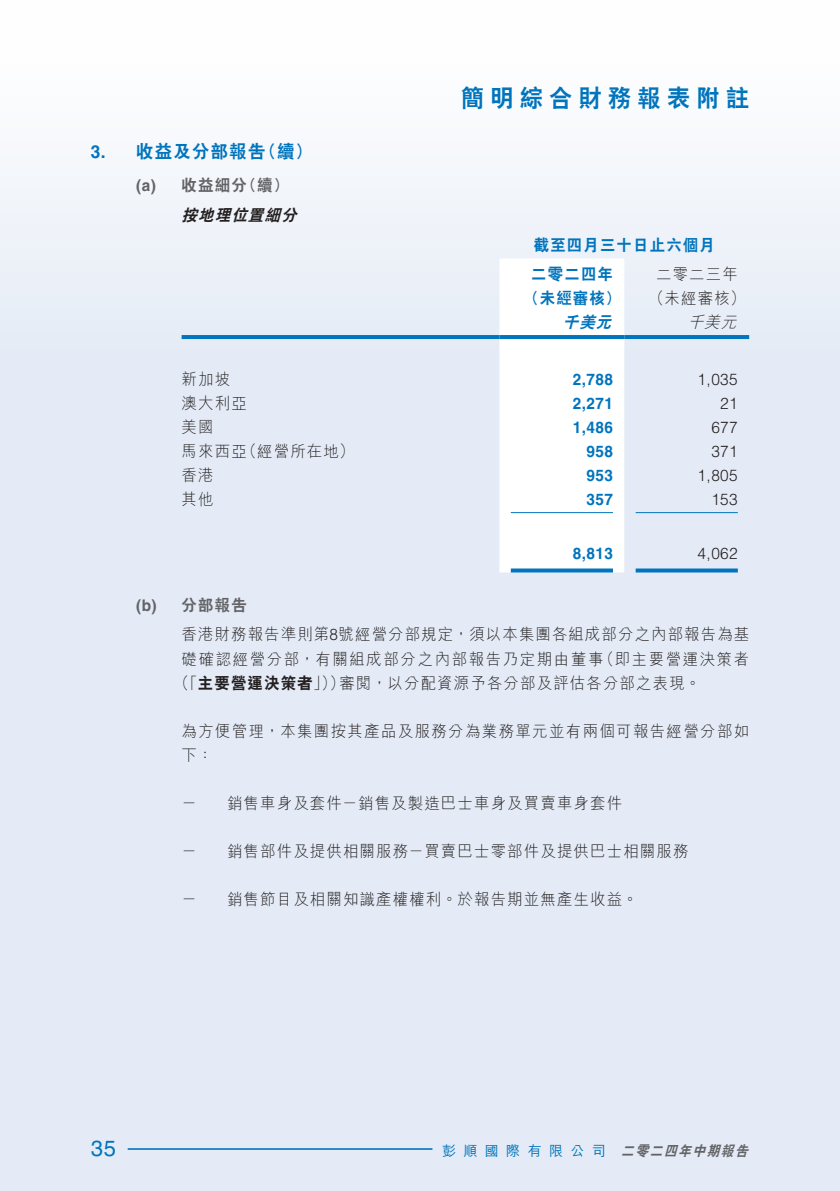
<style>
.page{position:relative;width:840px;height:1191px;background:#fff}
.page>*{position:absolute;margin:0;border:0;box-sizing:border-box;transform-origin:0 0}
.t1{font:800 24px "C Hei 2 HK";letter-spacing:.28em;color:#0074bc;scale:.96 1}
.t2{font:22px "Helvetica LT Std";color:#0074bc}
.t3{font:800 18px "C Hei 2 HK";letter-spacing:.08em;color:#0074bc;scale:.96 1}
.t4{font:700 18px "Helvetica LT Std";color:#0074bc;scale:.96 1}
.t5{font:300 16px/24px "M Hei HK";letter-spacing:.08em;color:#231f20;text-align:right;scale:.96 1}
.t6{font:300 16px/24px "M Hei HK";letter-spacing:.11em;color:#231f20;scale:.96 1}
.t7{font:700 16px "Helvetica LT Std";letter-spacing:.03em;color:#0074bc;scale:.96 1}
.t8{font:300 16px "Helvetica LT Std";letter-spacing:.03em;color:#231f20;scale:.96 1}
.t9{font:800 16px "C Hei 2 HK";letter-spacing:.08em;color:#0074bc;scale:.96 1}
.t10{font:800 16px "C Hei 2 HK";letter-spacing:.08em;color:#231f20;scale:.96 1}
.t11{font:800 16px "C Hei 2 HK";letter-spacing:.08em;color:#636366;scale:.96 1}
.t12{font:italic 800 16px "C Hei 2 HK";color:#231f20;scale:.96 1}
.t13{font:700 16px "Helvetica LT Std";color:#636366;scale:.96 1}
.t14{font:italic 300 16px "M Hei HK";color:#231f20;scale:.96 1}
.t15{font:italic 800 16px "C Hei 2 HK";color:#0074bc;scale:.96 1}
.t16{font:italic 800 14px "C Hei 2 HK";color:#636366;scale:.9 1}
.t17{font:500 14px "M Hei HK";letter-spacing:.53em;color:#0074bc}
.s1{font-family:"Helvetica LT Std"}
.s2{font-family:"M Hei HK";font-weight:300}
</style>
<div class="page">
<div style="left:0;top:0;width:839px;height:1191px;background:linear-gradient(to bottom,#f3f6fb,#dee6f4)"></div>
<hr style="left:128px;top:1148px;width:304px;height:1px;background:#0074bc">
<svg style="left:499px;top:258px;width:125px;height:314px"></svg>
<hr style="left:181px;top:335px;width:318px;height:4px;background:#0074bc">
<hr style="left:499px;top:335px;width:125px;height:4px;background:#0074bc">
<hr style="left:624px;top:335px;width:124px;height:4px;background:#0074bc">
<hr style="left:510px;top:512px;width:102px;height:1px;background:#0074bc">
<hr style="left:635px;top:512px;width:102px;height:1px;background:#0074bc">
<svg style="left:510px;top:568px;width:102px;height:4px"></svg>
<svg style="left:635px;top:568px;width:102px;height:4px"></svg>
<p class="t4" style="left:91px;top:140px;width:17px">3.</p>
<p class="t3" style="left:136px;top:139px;width:136px">收益及分部報告</p>
<p class="t3" style="left:259px;top:139px;width:57px">（續(</p>
<p class="t13" style="left:136px;top:176px;width:22px">a( )</p>
<p class="t11" style="left:181px;top:175px;width:69px">收益細分</p>
<p class="t11" style="left:241px;top:175px;width:50px">（續(</p>
<p class="t12" style="left:181px;top:204px;width:127px">按地理位置細分</p>
<p class="t5" style="left:181px;top:366px;width:52px">新加坡</p>
<p class="t5" style="left:181px;top:390px;width:69px">澳大利亞</p>
<p class="t5" style="left:181px;top:414px;width:35px">美國</p>
<p class="t5" style="left:241px;top:438px;width:119px">（經營所在地(</p>
<p class="t5" style="left:181px;top:438px;width:69px">馬來西亞</p>
<p class="t5" style="left:181px;top:462px;width:35px">香港</p>
<p class="t5" style="left:181px;top:486px;width:35px">其他</p>
<p class="t13" style="left:136px;top:595px;width:23px">b( )</p>
<p class="t11" style="left:181px;top:594px;width:69px">分部報告</p>
<h1 class="t1" style="left:460px;top:82px;width:302px">簡明綜合財務報表附註</h1>
<p class="t9" style="left:533px;top:234px;width:190px">截至四月三十日止六個月</p>
<p class="t5" style="left:655px;top:262px;width:86px">二零二三年</p>
<p class="t9" style="left:531px;top:264px;width:86px">二零二四年</p>
<p class="t9" style="left:523px;top:288px;width:102px">（未經審核）</p>
<p class="t5" style="left:648px;top:286px;width:102px">（未經審核(</p>
<p class="t15" style="left:562px;top:312px;width:58px">千美元</p>
<p class="t14" style="left:687px;top:311px;width:58px">千美元</p>
<p class="t7" style="left:572px;top:369px;width:43px">2,788</p>
<p class="t8" style="left:697px;top:369px;width:43px">1,035</p>
<p class="t7" style="left:572px;top:393px;width:43px">2,271</p>
<p class="t8" style="left:719px;top:393px;width:20px">21</p>
<p class="t7" style="left:572px;top:417px;width:43px">1,486</p>
<p class="t8" style="left:711px;top:417px;width:29px">677</p>
<p class="t7" style="left:586px;top:441px;width:29px">958</p>
<p class="t8" style="left:711px;top:441px;width:29px">371</p>
<p class="t7" style="left:586px;top:465px;width:29px">953</p>
<p class="t8" style="left:697px;top:465px;width:43px">1,805</p>
<p class="t7" style="left:586px;top:489px;width:29px">357</p>
<p class="t8" style="left:711px;top:489px;width:29px">153</p>
<p class="t7" style="left:572px;top:544px;width:43px">8,813</p>
<p class="t8" style="left:697px;top:543px;width:43px">4,062</p>
<p class="t5" style="left:181px;top:622px;width:592px">香港財務報告準則第<span class="s1">8</span>號經營分部規定，須以本集團各組成部分之內部報告為基（即主要營運決策者</p>
<p class="t6" style="left:339px;top:646px;width:377px;text-indent:-158px">礎確認經營分部，有關組成部分之內部報告乃定期由董事<br>審閱，以分配資源予各分部及評估各分部之表現。</p>
<p class="t10" style="left:174px;top:672px;width:179px"><span class="s2">（「</span>主要營運決策者<span class="s2">」））</span></p>
<p class="t5" style="left:181px;top:718px;width:592px;text-align:left">為方便管理，本集團按其產品及服務分為業務單元並有兩個可報告經營分部如下：</p>
<p class="t5" style="left:227px;top:790px;width:413px">銷售車身及套件－銷售及製造巴士車身及買賣車身套件</p>
<p class="t5" style="left:181px;top:790px;width:18px">－</p>
<p class="t5" style="left:181px;top:838px;width:18px">－</p>
<p class="t5" style="left:181px;top:886px;width:18px">－</p>
<p class="t5" style="left:227px;top:838px;width:482px">銷售部件及提供相關服務－買賣巴士零部件及提供巴士相關服務</p>
<p class="t5" style="left:227px;top:886px;width:429px">銷售節目及相關知識產權權利。於報告期並無產生收益。</p>
<h2 class="t2" style="left:91px;top:1135px;width:27px">35</h2>
<p class="t17" style="left:442px;top:1140px;width:165px">彭順國際有限公司</p>
<p class="t16" style="left:621px;top:1141px;width:148px">二零二四年中期報告</p>
</div>
